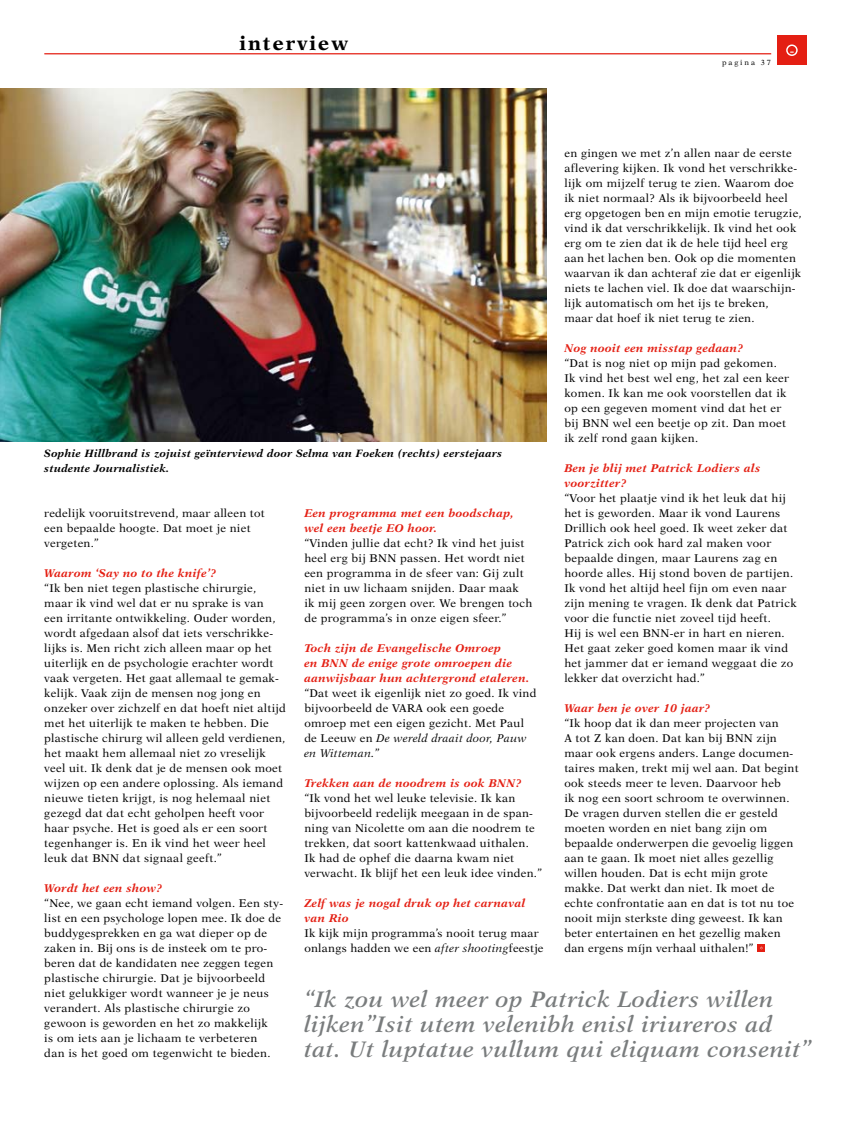
<style>
.page{position:relative;width:851px;height:1134px;background:#fff}
.page>*{position:absolute;margin:0;border:0;box-sizing:border-box;transform-origin:0 0}
.t1{font:italic 600 22.5px/25px "New Aster";letter-spacing:.025em;color:#797c7d}
.t2{font:700 20px "New Aster";letter-spacing:.1em;color:#000}
.t3{font:11.25px/15px "New Aster";letter-spacing:.025em;color:#000}
.t4{font:italic 700 11.25px/15px "New Aster";letter-spacing:.03em;color:#e41f13}
.t5{font:italic 700 10.62px/15px "New Aster";letter-spacing:.03em;color:#000}
.t6{font:7.5px "New Aster";letter-spacing:.25em;color:#000}
.s1{font-style:italic}
</style>
<div class="page">
<img style="left:0;top:89px;width:546px;height:353px">
<hr style="left:44px;top:53px;width:727px;height:1px;background:#e41f13">
<div style="left:777px;top:35px;width:29px;height:30px;background:#e41f13"></div>
<div style="left:786px;top:44px;width:11px;height:12px;border:1px solid #fff;border-radius:50%"></div>
<svg style="left:757px;top:944px;width:8px;height:8px"></svg>
<h2 class="t2" style="left:239px;top:32px;width:110px">interview</h2>
<p class="t6" style="left:722px;top:58px;width:50px">pagina 37</p>
<p class="t3" style="left:564px;top:145px;width:239px">en gingen we met z’n allen naar de eerste aflevering kijken. Ik vond het verschrikke&shy;lijk om mijzelf terug te zien. Waarom doe ik niet normaal? Als ik bijvoorbeeld heel erg opgetogen ben en mijn emotie terugzie, vind ik dat verschrikkelijk. Ik vind het ook erg om te zien dat ik de hele tijd heel erg aan het lachen ben. Ook op die momenten waarvan ik dan achteraf zie dat er eigenlijk niets te lachen viel. Ik doe dat waarschijn&shy;lijk automatisch om het ijs te breken,<br>maar dat hoef ik niet terug te zien.</p>
<p class="t4" style="left:564px;top:340px;width:180px">Nog nooit een misstap gedaan?</p>
<p class="t3" style="left:564px;top:355px;width:226px">“Dat is nog niet op mijn pad gekomen.<br>Ik vind het best wel eng, het zal een keer komen. Ik kan me ook voorstellen dat ik op een gegeven moment vind dat het er bij BNN wel een beetje op zit. Dan moet ik zelf rond gaan kijken.</p>
<p class="t4" style="left:564px;top:460px;width:198px">Ben je blij met Patrick Lodiers als voorzitter?</p>
<p class="t3" style="left:564px;top:490px;width:234px">“Voor het plaatje vind ik het leuk dat hij het is geworden. Maar ik vond Laurens Drillich ook heel goed. Ik weet zeker dat Patrick zich ook hard zal maken voor bepaalde dingen, maar Laurens zag en hoorde alles. Hij stond boven de partijen.<br>Ik vond het altijd heel fijn om even naar zijn mening te vragen. Ik denk dat Patrick voor die functie niet zoveel tijd heeft.<br>Hij is wel een BNN-er in hart en nieren.<br>Het gaat zeker goed komen maar ik vind het jammer dat er iemand weggaat die zo lekker dat overzicht had.”</p>
<p class="t4" style="left:564px;top:700px;width:148px">Waar ben je over 10 jaar?</p>
<p class="t3" style="left:564px;top:715px;width:236px">“Ik hoop dat ik dan meer projecten van<br>A tot Z kan doen. Dat kan bij BNN zijn maar ook ergens anders. Lange documen&shy;taires maken, trekt mij wel aan. Dat begint ook steeds meer te leven. Daarvoor heb<br>ik nog een soort schroom te overwinnen.<br>De vragen durven stellen die er gesteld moeten worden en niet bang zijn om bepaalde onderwerpen die gevoelig liggen aan te gaan. Ik moet niet alles gezellig willen houden. Dat is echt mijn grote makke. Dat werkt dan niet. Ik moet de echte confrontatie aan en dat is tot nu toe nooit mijn sterkste ding geweest. Ik kan beter entertainen en het gezellig maken dan ergens míjn verhaal uithalen!”</p>
<h1 class="t1" style="left:304px;top:987px;width:508px">“Ik zou wel meer op Patrick Lodiers willen lijken”Isit utem velenibh enisl iriureros ad tat. Ut luptatue vullum qui eliquam consenit”</h1>
<p class="t5" style="left:44px;top:446px;width:459px">Sophie Hillbrand is zojuist geïnterviewd door Selma van Foeken (rechts) eerstejaars studente Journalistiek.</p>
<p class="t4" style="left:304px;top:505px;width:211px">Een programma met een boodschap, wel een beetje EO hoor.</p>
<p class="t3" style="left:304px;top:535px;width:229px">“Vinden jullie dat echt? Ik vind het juist heel erg bij BNN passen. Het wordt niet een programma in de sfeer van: Gij zult niet in uw lichaam snijden. Daar maak<br>ik mij geen zorgen over. We brengen toch de programma’s in onze eigen sfeer.”</p>
<p class="t4" style="left:304px;top:640px;width:226px">Toch zijn de Evangelische Omroep<br>en BNN de enige grote omroepen die aanwijsbaar hun achtergrond etaleren.</p>
<p class="t3" style="left:304px;top:685px;width:233px">“Dat weet ik eigenlijk niet zo goed. Ik vind bijvoorbeeld de VARA ook een goede omroep met een eigen gezicht. Met Paul de Leeuw en <span class="s1">De wereld draait door, Pauw en Witteman.</span>”</p>
<p class="t4" style="left:304px;top:775px;width:219px">Trekken aan de noodrem is ook BNN?</p>
<p class="t3" style="left:304px;top:790px;width:239px">“Ik vond het wel leuke televisie. Ik kan bijvoorbeeld redelijk meegaan in de span&shy;ning van Nicolette om aan die noodrem te trekken, dat soort kattenkwaad uithalen.<br>Ik had de ophef die daarna kwam niet verwacht. Ik blijf het een leuk idee vinden.”</p>
<p class="t4" style="left:304px;top:895px;width:222px">Zelf was je nogal druk op het carnaval van Rio</p>
<p class="t3" style="left:304px;top:925px;width:241px">Ik kijk mijn programma’s nooit terug maar onlangs hadden we een <span class="s1">after shooting</span>feestje</p>
<p class="t3" style="left:44px;top:505px;width:222px">redelijk vooruitstrevend, maar alleen tot een bepaalde hoogte. Dat moet je niet vergeten.”</p>
<p class="t4" style="left:44px;top:565px;width:173px">Waarom ‘Say no to the knife’?</p>
<p class="t3" style="left:44px;top:580px;width:243px">“Ik ben niet tegen plastische chirurgie, maar ik vind wel dat er nu sprake is van<br>een irritante ontwikkeling. Ouder worden, wordt afgedaan alsof dat iets verschrikke&shy;lijks is. Men richt zich alleen maar op het uiterlijk en de psychologie erachter wordt vaak vergeten. Het gaat allemaal te gemak&shy;kelijk. Vaak zijn de mensen nog jong en onzeker over zichzelf en dat hoeft niet altijd met het uiterlijk te maken te hebben. Die plastische chirurg wil alleen geld verdienen, het maakt hem allemaal niet zo vreselijk veel uit. Ik denk dat je de mensen ook moet wijzen op een andere oplossing. Als iemand nieuwe tieten krijgt, is nog helemaal niet gezegd dat dat echt geholpen heeft voor haar psyche. Het is goed als er een soort tegenhanger is. En ik vind het weer heel leuk dat BNN dat signaal geeft.”</p>
<p class="t4" style="left:44px;top:880px;width:119px">Wordt het een show?</p>
<p class="t3" style="left:44px;top:895px;width:240px">“Nee, we gaan echt iemand volgen. Een sty&shy;list en een psychologe lopen mee. Ik doe de buddygesprekken en ga wat dieper op de zaken in. Bij ons is de insteek om te pro&shy;beren dat de kandidaten nee zeggen tegen plastische chirurgie. Dat je bijvoorbeeld niet gelukkiger wordt wanneer je je neus verandert. Als plastische chirurgie zo gewoon is geworden en het zo makkelijk<br>is om iets aan je lichaam te verbeteren<br>dan is het goed om tegenwicht te bieden.</p>
</div>
